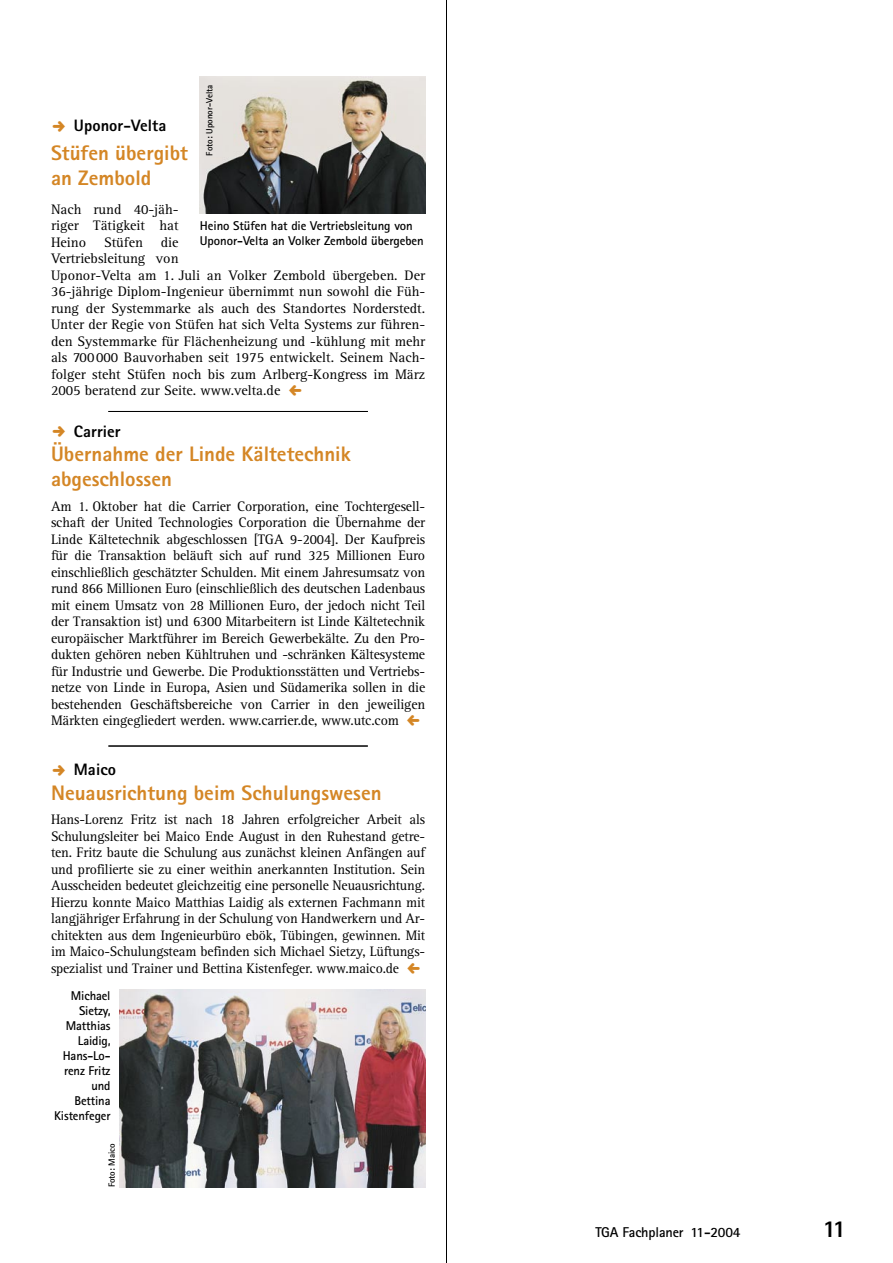
<style>
.page{position:relative;width:893px;height:1263px;background:#fff}
.page>*{position:absolute;margin:0;border:0;box-sizing:border-box;transform-origin:0 0}
.t1{font:800 24px "Rotis Sans Serif";color:#000}
.T05b_Über_4sp{font:800 21px/24.8px "Rotis Sans Serif";color:#d48625}
.T05a_Dach_4sp{font:800 16.5px "Rotis Sans Serif";letter-spacing:.005em;color:#000}
.T01b_Grund_n_ZÜ{font:14.25px/16.5px "Rotis Serif";color:#000;text-align:justify}
.t2{font:700 14.25px "Rotis Sans Serif";letter-spacing:-.01em;color:#000}
.T02_BU_Autor{font:700 12.75px/15px "Rotis Sans Serif";letter-spacing:-.005em;color:#000}
.T07a_Foto{font:700 9px "Rotis Sans Serif";color:#000}
</style>
<div class="page">
<hr style="left:108px;top:411px;width:260px;height:1px;background:#000">
<hr style="left:108px;top:746px;width:260px;height:1px;background:#000">
<hr style="left:446px;top:0;width:1px;height:1263px;background:#000">
<img style="left:200px;top:77px;width:225px;height:137px">
<img style="left:119px;top:989px;width:306px;height:198px">
<p class="T07a_Foto" style="left:204px;top:156px;width:72px;rotate:-90deg">Foto: Uponor-Velta</p>
<p class="T05a_Dach_4sp" style="left:74px;top:115px;width:94px">Uponor-Velta</p>
<p class="T05b_Über_4sp" style="left:51px;top:140px;width:138px">Stüfen übergibt an Zembold</p>
<p class="T01b_Grund_n_ZÜ" style="left:51px;top:201px;width:129px">Nach rund 40-jäh&shy;riger Tätigkeit hat Heino</p>
<p class="T02_BU_Autor" style="left:200px;top:218px;width:225px">Heino Stüfen hat die Vertriebsleitung von<br>Uponor-Velta an Volker Zembold übergeben</p>
<p class="T01b_Grund_n_ZÜ" style="left:51px;top:234px;width:376px;text-align:left;text-indent:110px">die<br>Vertriebsleitung von<br>Uponor-Velta am 1. Juli an Volker Zembold übergeben. Der 36-jährige Diplom-Ingenieur übernimmt nun sowohl die Füh&shy;rung der Systemmarke als auch des Standortes Norderstedt.<br>Unter der Regie von Stüfen hat sich Velta Systems zur führen&shy;den Systemmarke für Flächenheizung und -kühlung mit mehr als 700 000 Bauvorhaben seit 1975 entwickelt. Seinem Nach&shy;folger steht Stüfen noch bis zum Arlberg-Kongress im März 2005 beratend zur Seite. www.velta.de</p>
<p class="T01b_Grund_n_ZÜ" style="left:104px;top:234px;width:40px">Stüfen</p>
<p class="T05a_Dach_4sp" style="left:74px;top:420px;width:48px">Carrier</p>
<p class="T05b_Über_4sp" style="left:51px;top:442px;width:301px">Übernahme der Linde Kältetechnik abgeschlossen</p>
<p class="T01b_Grund_n_ZÜ" style="left:51px;top:498px;width:376px">Am 1. Oktober hat die Carrier Corporation, eine Tochtergesell&shy;schaft der United Technologies Corporation die Übernahme der Linde Kältetechnik abgeschlossen [TGA 9-2004]. Der Kaufpreis für die Transaktion beläuft sich auf rund 325 Millionen Euro einschließlich geschätzter Schulden. Mit einem Jahresumsatz von rund 866 Millionen Euro (einschließlich des deutschen Ladenbaus mit einem Umsatz von 28 Millionen Euro, der jedoch nicht Teil der Transaktion ist) und 6300 Mitarbeitern ist Linde Kältetechnik europäischer Marktführer im Bereich Gewerbekälte. Zu den Pro&shy;dukten gehören neben Kühltruhen und -schränken Kältesysteme für Industrie und Gewerbe. Die Produktionsstätten und Vertriebs&shy;netze von Linde in Europa, Asien und Südamerika sollen in die bestehenden Geschäftsbereiche von Carrier in den jeweiligen Märkten eingegliedert werden. www.carrier.de, www.utc.com</p>
<p class="T05a_Dach_4sp" style="left:74px;top:759px;width:44px">Maico</p>
<p class="T05b_Über_4sp" style="left:51px;top:780px;width:332px">Neuausrichtung beim Schulungswesen</p>
<p class="T01b_Grund_n_ZÜ" style="left:51px;top:812px;width:376px">Hans-Lorenz Fritz ist nach 18 Jahren erfolgreicher Arbeit als Schulungsleiter bei Maico Ende August in den Ruhestand getre&shy;ten. Fritz baute die Schulung aus zunächst kleinen Anfängen auf und profilierte sie zu einer weithin anerkannten Institution. Sein Ausscheiden bedeutet gleichzeitig eine personelle Neuausrichtung.<br>Hierzu konnte Maico Matthias Laidig als externen Fachmann mit langjähriger Erfahrung in der Schulung von Handwerkern und Ar&shy;chitekten aus dem Ingenieurbüro ebök, Tübingen, gewinnen. Mit im Maico-Schulungsteam befinden sich Michael Sietzy, Lüftungs&shy;spezialist und Trainer und Bettina Kistenfeger. www.maico.de</p>
<p class="T02_BU_Autor" style="left:54px;top:987px;width:58px;text-align:right">Michael<br>Sietzy,<br>Matthias<br>Laidig,<br>Hans-Lo&shy;renz Fritz und<br>Bettina<br>Kistenfeger</p>
<p class="T07a_Foto" style="left:106px;top:1187px;width:45px;rotate:-90deg">Foto: Maico</p>
<p class="t2" style="left:595px;top:1223px;width:147px">TGA Fachplaner 11-2004</p>
<h1 class="t1" style="left:823px;top:1213px;width:25px">11</h1>
</div>
